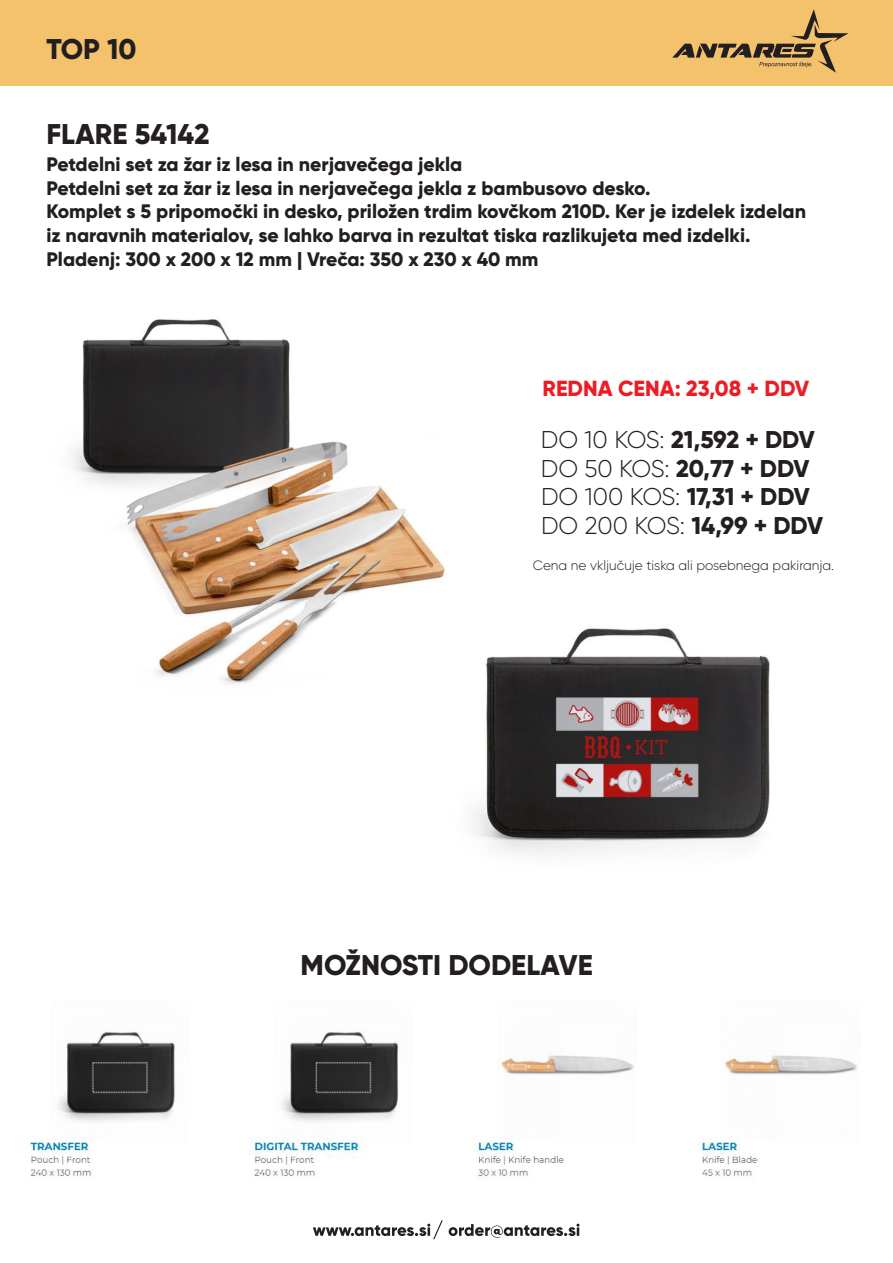
<style>
.page{position:relative;width:893px;height:1263px;background:#fff}
.page>*{position:absolute;margin:0;border:0;box-sizing:border-box;transform-origin:0 0}
.t1{font:800 28.5px "Gilroy";color:#231f20}
.t2{font:800 24.3px/28.8px "Gilroy";letter-spacing:-.01em;color:#231f20}
.t3{font:800 21.9px "Gilroy";color:#ed1c24}
.t4{font:800 19.5px/23.9px "Gilroy";color:#231f20}
.t5{font:300 13.5px "Gilroy";color:#231f20}
.s1{font-weight:300}
</style>
<div class="page">
<img style="left:473px;top:628px;width:297px;height:227px">
<div style="left:0;top:0;width:893px;height:85px;background:#f4c26d"></div>
<svg style="left:672px;top:9px;width:176px;height:64px"></svg>
<svg style="left:313px;top:1220px;width:266px;height:19px"></svg>
<img style="left:72px;top:319px;width:404px;height:391px">
<img style="left:26px;top:1032px;width:831px;height:147px">
<h1 class="t1" style="left:46px;top:36px;width:92px">TOP 10</h1>
<h1 class="t1" style="left:46px;top:122px;width:165px">FLARE 54142</h1>
<p class="t4" style="left:46px;top:153px;width:761px">Petdelni set za žar iz lesa in nerjavečega jekla<br>Petdelni set za žar iz lesa in nerjavečega jekla z bambusovo desko.<br>Komplet s 5 pripomočki in desko, priložen trdim kovčkom 210D. Ker je izdelek izdelan iz naravnih materialov, se lahko barva in rezultat tiska razlikujeta med izdelki.<br>Pladenj: 300 x 200 x 12 mm | Vreča: 350 x 230 x 40 mm</p>
<p class="t3" style="left:543px;top:378px;width:268px">REDNA CENA: 23,08 + DDV</p>
<p class="t2" style="left:541px;top:426px;width:284px"><span class="s1">DO 10 KOS:</span> 21,592 + DDV<br><span class="s1">DO 50 KOS:</span> 20,77 + DDV<br><span class="s1">DO 100 KOS:</span> 17,31 + DDV<br><span class="s1">DO 200 KOS:</span> 14,99 + DDV</p>
<p class="t5" style="left:533px;top:559px;width:303px">Cena ne vključuje tiska ali posebnega pakiranja.</p>
<h1 class="t1" style="left:301px;top:952px;width:294px">MOŽNOSTI DODELAVE</h1>
</div>
